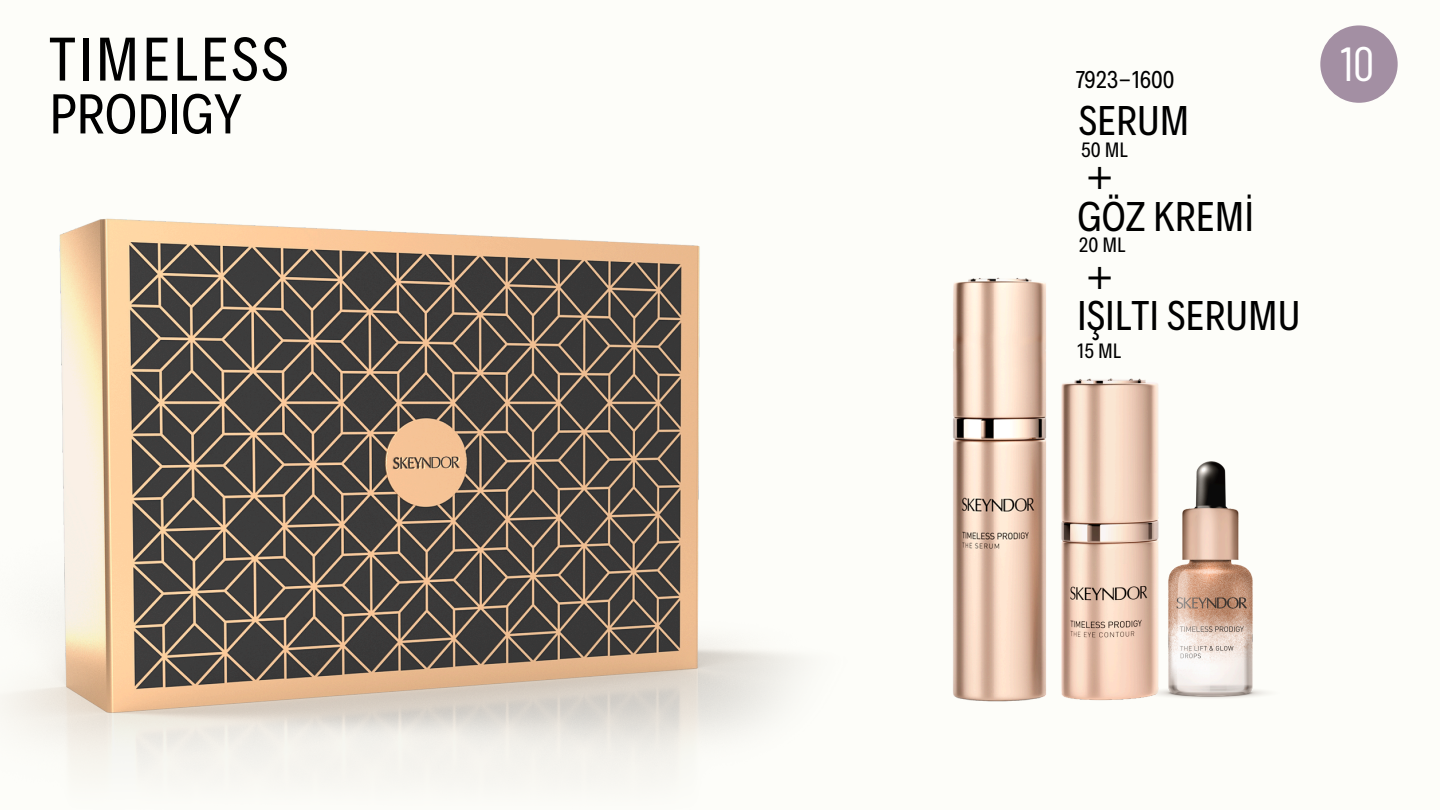
<style>
.page{position:relative;width:1440px;height:810px;background:#fdfdf9}
.page>*{position:absolute;margin:0;border:0;box-sizing:border-box;transform-origin:0 0}
.t1{font:62.2px "Decalotype";letter-spacing:.045em;color:#000}
.t2{font:56.7px "Decalotype";color:#000}
.t3{font:47.7px "Barlow Condensed";color:#fff}
.t4{font:42px "Decalotype";color:#000}
.t5{font:24.6px "Decalotype";color:#000}
.t6{font:21px "Decalotype";color:#000}
</style>
<div class="page">
<img style="left:7px;top:218px;width:725px;height:555px">
<img style="left:732px;top:277px;width:342px;height:454px">
<img style="left:1074px;top:378px;width:192px;height:323px">
<div style="left:1320px;top:25px;width:78px;height:78px;background:#a38fa3;border-radius:50%"></div>
<h1 class="t1" style="left:49px;top:18px;width:241px">TIMELESS</h1>
<h1 class="t2" style="left:49px;top:76px;width:194px">PRODIGY</h1>
<p class="t5" style="left:1076px;top:63px;width:100px">7923-1600</p>
<p class="t4" style="left:1079px;top:92px;width:112px">SERUM</p>
<h3 class="t6" style="left:1081px;top:135px;width:48px">50 ML</h3>
<h2 class="t4" style="left:1078px;top:189px;width:178px">GÖZ KREMİ</h2>
<p class="t6" style="left:1079px;top:231px;width:48px">20 ML</p>
<p class="t4" style="left:1085px;top:249px;width:30px">+</p>
<p class="t4" style="left:1085px;top:149px;width:30px">+</p>
<h2 class="t4" style="left:1077px;top:288px;width:225px">IŞILTI SERUMU</h2>
<p class="t6" style="left:1077px;top:337px;width:45px">15 ML</p>
<p class="t3" style="left:1341px;top:33px;width:35px">10</p>
</div>
